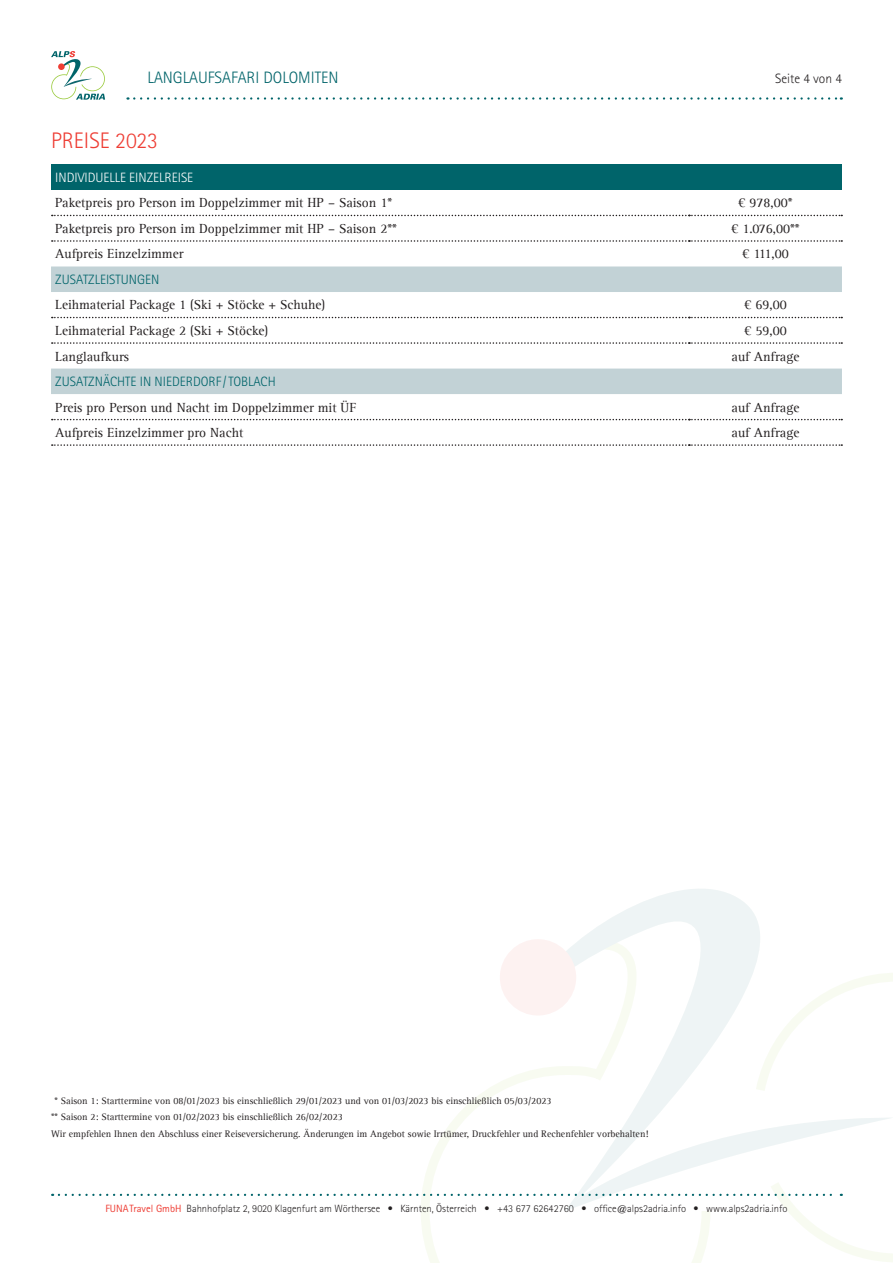
<style>
.page{position:relative;width:893px;height:1263px;background:#fff}
.page>*{position:absolute;margin:0;border:0;box-sizing:border-box;transform-origin:0 0}
.t1{font:300 22.5px "Rotis Sans Serif Std";color:#ee3e35}
.t2{font:300 16.5px "Rotis Sans Serif Std";color:#00646a}
.t3{font:13.5px "Agfa Rotis Serif";color:#231f20}
.t4{font:300 13.5px "Rotis Sans Serif Std";color:#00646a}
.t5{font:300 13.5px "Rotis Sans Serif Std";color:#fff}
.t6{font:300 13.5px "Rotis Sans Serif Std";color:#231f20}
.t7{font:300 10.5px "Rotis Sans Serif Std";color:#231f20}
.t8{font:9.75px "Agfa Rotis Serif";color:#231f20}
.s1{font-weight:400;color:#ee3e35}
</style>
<div class="page">
<svg style="left:421px;top:973px;width:472px;height:290px"></svg>
<svg style="left:519px;top:889px;width:328px;height:225px"></svg>
<div style="left:500px;top:939px;width:76px;height:76px;background:#fdf2f1;border-radius:50%"></div>
<svg style="left:59px;top:1114px;width:834px;height:97px"></svg>
<svg style="left:134px;top:97px;width:708px;height:3px"></svg>
<svg style="left:51px;top:51px;width:54px;height:49px"></svg>
<div style="left:51px;top:164px;width:791px;height:26px;background:#00646a"></div>
<svg style="left:51px;top:266px;width:791px;height:128px"></svg>
<svg style="left:52px;top:215px;width:790px;height:1px"></svg>
<svg style="left:52px;top:240px;width:790px;height:2px"></svg>
<svg style="left:52px;top:317px;width:790px;height:1px"></svg>
<svg style="left:52px;top:342px;width:790px;height:2px"></svg>
<svg style="left:52px;top:419px;width:790px;height:1px"></svg>
<svg style="left:52px;top:444px;width:790px;height:2px"></svg>
<p class="t2" style="left:148px;top:68px;width:192px">LANGLAUFSAFARI DOLOMITEN</p>
<p class="t6" style="left:775px;top:71px;width:68px">Seite 4 von 4</p>
<h1 class="t1" style="left:51px;top:128px;width:109px">PREISE 2023</h1>
<p class="t5" style="left:55px;top:170px;width:139px">INDIVIDUELLE EINZELREISE</p>
<p class="t3" style="left:55px;top:195px;width:338px">Paketpreis pro Person im Doppelzimmer mit HP – Saison 1*</p>
<p class="t3" style="left:738px;top:195px;width:56px">€ 978,00*</p>
<p class="t3" style="left:55px;top:221px;width:343px">Paketpreis pro Person im Doppelzimmer mit HP – Saison 2**</p>
<p class="t3" style="left:731px;top:221px;width:70px">€ 1.076,00**</p>
<p class="t3" style="left:55px;top:246px;width:130px">Aufpreis Einzelzimmer</p>
<p class="t3" style="left:742px;top:246px;width:48px">€ 111,00</p>
<p class="t4" style="left:55px;top:272px;width:105px">ZUSATZLEISTUNGEN</p>
<p class="t3" style="left:55px;top:297px;width:271px">Leihmaterial Package 1 (Ski + Stöcke + Schuhe)</p>
<p class="t3" style="left:744px;top:297px;width:44px">€ 69,00</p>
<p class="t3" style="left:55px;top:323px;width:214px">Leihmaterial Package 2 (Ski + Stöcke)</p>
<p class="t3" style="left:744px;top:323px;width:44px">€ 59,00</p>
<p class="t3" style="left:55px;top:348px;width:75px">Langlaufkurs</p>
<p class="t3" style="left:731px;top:348px;width:69px">auf Anfrage</p>
<p class="t4" style="left:55px;top:374px;width:222px">ZUSATZNÄCHTE IN NIEDERDORF /TOBLACH</p>
<p class="t3" style="left:55px;top:399px;width:303px">Preis pro Person und Nacht im Doppelzimmer mit ÜF</p>
<p class="t3" style="left:731px;top:399px;width:69px">auf Anfrage</p>
<p class="t3" style="left:55px;top:425px;width:189px">Aufpreis Einzelzimmer pro Nacht</p>
<p class="t3" style="left:731px;top:425px;width:69px">auf Anfrage</p>
<p class="t8" style="left:54px;top:1095px;width:499px">* Saison 1: Starttermine von 08/01/2023 bis einschließlich 29/01/2023 und von 01/03/2023 bis einschließlich 05/03/2023</p>
<p class="t8" style="left:51px;top:1111px;width:293px">** Saison 2: Starttermine von 01/02/2023 bis einschließlich 26/02/2023</p>
<p class="t8" style="left:51px;top:1128px;width:599px">Wir empfehlen Ihnen den Abschluss einer Reiseversicherung. Änderungen im Angebot sowie Irrtümer, Druckfehler und Rechenfehler vorbehalten!</p>
<p class="t7" style="left:105px;top:1202px;width:684px"><span class="s1">FUNATravel GmbH</span> Bahnhofplatz 2, 9020 Klagenfurt am Wörthersee • Kärnten, Österreich • +43 677 62642760 • office@alps2adria.info • www.alps2adria.info</p>
</div>
